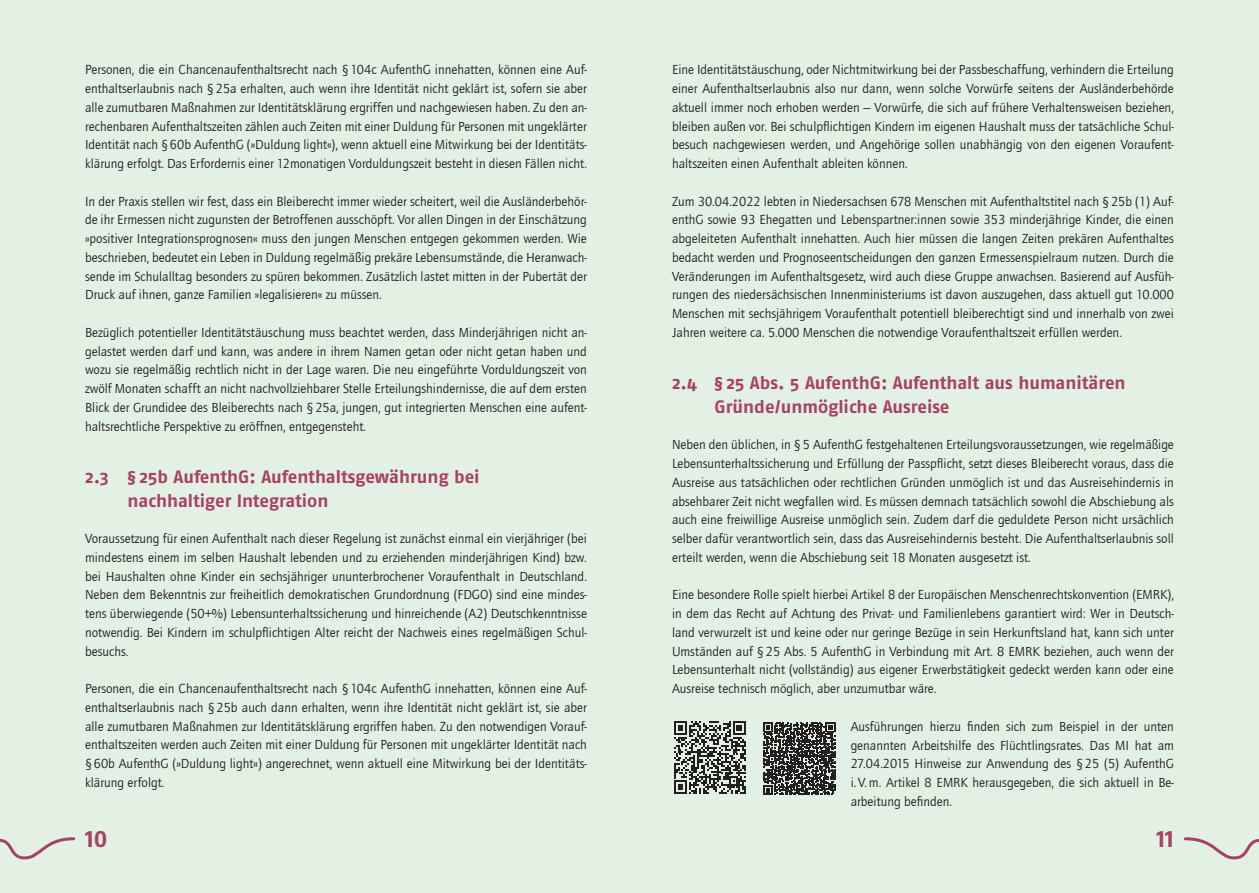
<style>
.page{position:relative;width:1259px;height:893px;background:#fff}
.page>*{position:absolute;margin:0;border:0;box-sizing:border-box;transform-origin:0 0}
.t1{font:700 24px "Fago No Lf";color:#a84161}
.t2{font:700 18px/24px "Fago OT";letter-spacing:-.005em;color:#a84161}
.t3{font:13.5px/18.8px "ITC Quay Sans Com";color:#231f20;text-align:justify}
</style>
<div class="page">
<div style="left:0;top:0;width:629px;height:893px;background:#e3f1e5"></div>
<div style="left:629px;top:0;width:630px;height:893px;background:#e3f1e5"></div>
<svg style="left:0;top:837px;width:76px;height:23px"></svg>
<svg style="left:1183px;top:837px;width:76px;height:23px"></svg>
<svg style="left:674px;top:721px;width:72px;height:73px"></svg>
<svg style="left:763px;top:723px;width:72px;height:72px"></svg>
<p class="t3" style="left:85px;top:60px;width:503px">Personen, die ein Chancenaufenthaltsrecht nach §104c AufenthG innehatten, können eine Auf&shy;enthaltserlaubnis nach §25a erhalten, auch wenn ihre Identität nicht geklärt ist, sofern sie aber alle zumutbaren Maßnahmen zur Identitätsklärung ergriffen und nachgewiesen haben. Zu den an&shy;rechenbaren Aufenthaltszeiten zählen auch Zeiten mit einer Duldung für Personen mit ungeklärter Identität nach §60b AufenthG (»Duldung light«), wenn aktuell eine Mitwirkung bei der Identitäts&shy;klärung erfolgt. Das Erfordernis einer 12monatigen Vorduldungszeit besteht in diesen Fällen nicht.</p>
<p class="t3" style="left:85px;top:192px;width:503px">In der Praxis stellen wir fest, dass ein Bleiberecht immer wieder scheitert, weil die Ausländerbehör&shy;de ihr Ermessen nicht zugunsten der Betroffenen ausschöpft. Vor allen Dingen in der Einschätzung »positiver Integrationsprognosen« muss den jungen Menschen entgegen gekommen werden. Wie beschrieben, bedeutet ein Leben in Duldung regelmäßig prekäre Lebensumstände, die Heranwach&shy;sende im Schulalltag besonders zu spüren bekommen. Zusätzlich lastet mitten in der Pubertät der Druck auf ihnen, ganze Familien »legalisieren« zu müssen.</p>
<p class="t3" style="left:85px;top:323px;width:503px">Bezüglich potentieller Identitätstäuschung muss beachtet werden, dass Minderjährigen nicht an&shy;gelastet werden darf und kann, was andere in ihrem Namen getan oder nicht getan haben und wozu sie regelmäßig rechtlich nicht in der Lage waren. Die neu eingeführte Vorduldungszeit von zwölf Monaten schafft an nicht nachvollziehbarer Stelle Erteilungshindernisse, die auf dem ersten Blick der Grundidee des Bleiberechts nach §25a, jungen, gut integrierten Menschen eine aufent&shy;haltsrechtliche Perspektive zu eröffnen, entgegensteht.</p>
<h2 class="t2" style="left:128px;top:465px;width:354px;text-indent:-43px">2.3 § 25b AufenthG: Aufenthaltsgewährung bei nachhaltiger Integration</h2>
<p class="t3" style="left:85px;top:529px;width:503px">Voraussetzung für einen Aufenthalt nach dieser Regelung ist zunächst einmal ein vierjähriger (bei mindestens einem im selben Haushalt lebenden und zu erziehenden minderjährigen Kind) bzw. bei Haushalten ohne Kinder ein sechsjähriger ununterbrochener Voraufenthalt in Deutschland.<br>Neben dem Bekenntnis zur freiheitlich demokratischen Grundordnung (FDGO) sind eine mindes&shy;tens überwiegende (50+%) Lebensunterhaltssicherung und hinreichende (A2) Deutschkenntnisse notwendig. Bei Kindern im schulpflichtigen Alter reicht der Nachweis eines regelmäßigen Schul&shy;besuchs.</p>
<p class="t3" style="left:85px;top:679px;width:503px">Personen, die ein Chancenaufenthaltsrecht nach §104c AufenthG innehatten, können eine Auf&shy;enthaltserlaubnis nach §25b auch dann erhalten, wenn ihre Identität nicht geklärt ist, sie aber alle zumutbaren Maßnahmen zur Identitätsklärung ergriffen haben. Zu den notwendigen Vorauf&shy;enthaltszeiten werden auch Zeiten mit einer Duldung für Personen mit ungeklärter Identität nach §60b AufenthG (»Duldung light«) angerechnet, wenn aktuell eine Mitwirkung bei der Identitäts&shy;klärung erfolgt.</p>
<p class="t3" style="left:672px;top:60px;width:503px">Eine Identitätstäuschung, oder Nichtmitwirkung bei der Passbeschaffung, verhindern die Erteilung einer Aufenthaltserlaubnis also nur dann, wenn solche Vorwürfe seitens der Ausländerbehörde aktuell immer noch erhoben werden – Vorwürfe, die sich auf frühere Verhaltensweisen beziehen, bleiben außen vor. Bei schulpflichtigen Kindern im eigenen Haushalt muss der tatsächliche Schul&shy;besuch nachgewiesen werden, und Angehörige sollen unabhängig von den eigenen Voraufent&shy;haltszeiten einen Aufenthalt ableiten können.</p>
<p class="t3" style="left:672px;top:192px;width:503px">Zum 30.04.2022 lebten in Niedersachsen 678 Menschen mit Aufenthaltstitel nach §25b (1) Auf&shy;enthG sowie 93 Ehegatten und Lebenspartner:innen sowie 353 minderjährige Kinder, die einen abgeleiteten Aufenthalt innehatten. Auch hier müssen die langen Zeiten prekären Aufenthaltes bedacht werden und Prognoseentscheidungen den ganzen Ermessenspielraum nutzen. Durch die Veränderungen im Aufenthaltsgesetz, wird auch diese Gruppe anwachsen. Basierend auf Ausfüh&shy;rungen des niedersächsischen Innenministeriums ist davon auszugehen, dass aktuell gut 10.000<br>Menschen mit sechsjährigem Voraufenthalt potentiell bleiberechtigt sind und innerhalb von zwei Jahren weitere ca. 5.000 Menschen die notwendige Voraufenthaltszeit erfüllen werden.</p>
<h2 class="t2" style="left:714px;top:371px;width:413px;text-indent:-43px">2.4 § 25 Abs. 5 AufenthG: Aufenthalt aus humanitären<br>Gründe/unmögliche Ausreise</h2>
<p class="t3" style="left:672px;top:435px;width:503px">Neben den üblichen, in §5 AufenthG festgehaltenen Erteilungsvoraussetzungen, wie regelmäßige Lebensunterhaltssicherung und Erfüllung der Passpflicht, setzt dieses Bleiberecht voraus, dass die Ausreise aus tatsächlichen oder rechtlichen Gründen unmöglich ist und das Ausreisehindernis in absehbarer Zeit nicht wegfallen wird. Es müssen demnach tatsächlich sowohl die Abschiebung als auch eine freiwillige Ausreise unmöglich sein. Zudem darf die geduldete Person nicht ursächlich selber dafür verantwortlich sein, dass das Ausreisehindernis besteht. Die Aufenthaltserlaubnis soll erteilt werden, wenn die Abschiebung seit 18 Monaten ausgesetzt ist.</p>
<p class="t3" style="left:672px;top:585px;width:503px">Eine besondere Rolle spielt hierbei Artikel 8 der Europäischen Menschenrechtskonvention (EMRK), in dem das Recht auf Achtung des Privat- und Familienlebens garantiert wird: Wer in Deutsch&shy;land verwurzelt ist und keine oder nur geringe Bezüge in sein Herkunftsland hat, kann sich unter Umständen auf §25 Abs. 5 AufenthG in Verbindung mit Art. 8 EMRK beziehen, auch wenn der Lebensunterhalt nicht (vollständig) aus eigener Erwerbstätigkeit gedeckt werden kann oder eine Ausreise technisch möglich, aber unzumutbar wäre.</p>
<p class="t3" style="left:850px;top:717px;width:325px">Ausführungen hierzu finden sich zum Beispiel in der unten genannten Arbeitshilfe des Flüchtlingsrates. Das MI hat am 27.04.2015 Hinweise zur Anwendung des §25 (5) AufenthG i.V.m. Artikel 8 EMRK herausgegeben, die sich aktuell in Be&shy;arbeitung befinden.</p>
<h1 class="t1" style="left:85px;top:825px;width:24px">10</h1>
<h1 class="t1" style="left:1156px;top:825px;width:19px">11</h1>
</div>
